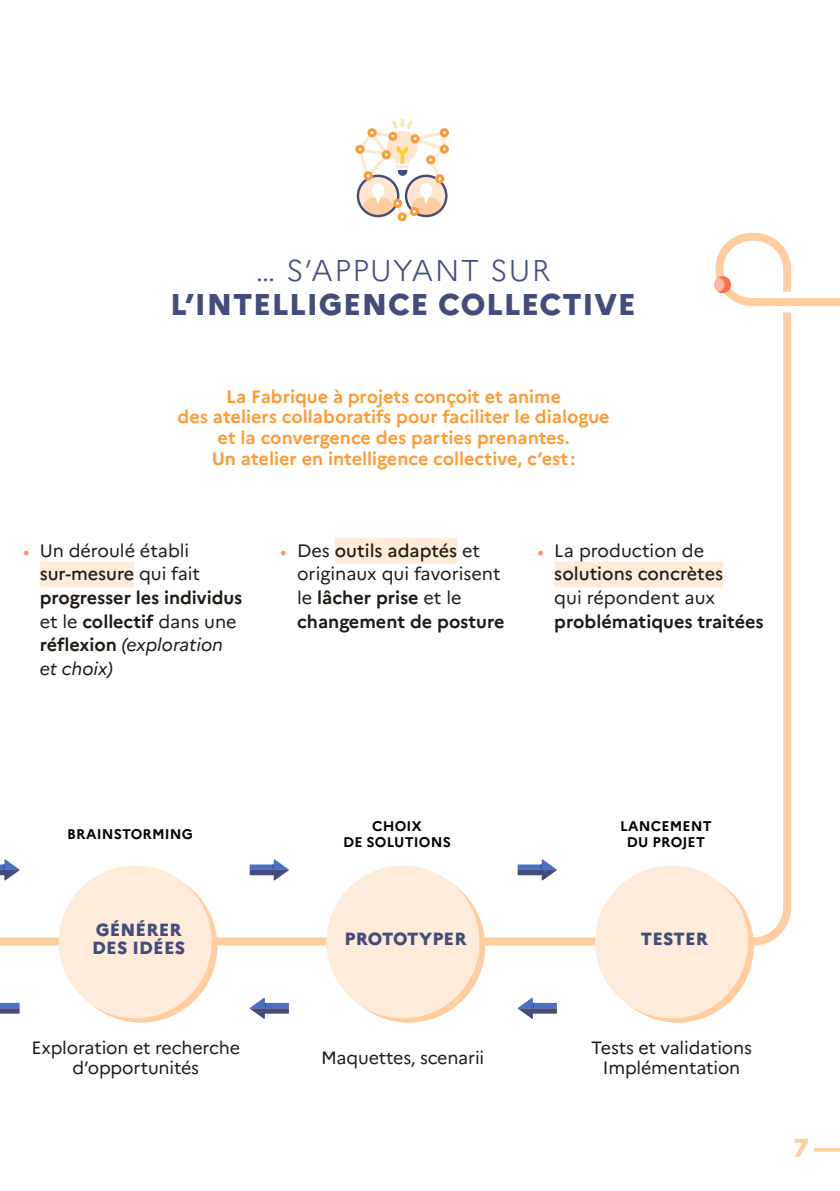
<style>
.page{position:relative;width:840px;height:1191px;background:#fff}
.page>*{position:absolute;margin:0;border:0;box-sizing:border-box;transform-origin:0 0}
.t1{font:800 30px "Marianne";letter-spacing:.025em;color:#444c7c}
.t2{font:300 30px "Marianne";letter-spacing:.04em;color:#444c7c}
.t3{font:800 26px "Marianne";color:#ffcd9f}
.t4{font:700 18px/20.8px "Marianne";color:#ff9b35;text-align:center}
.t5{font:700 18px/23.6px "Marianne";color:#201a15}
.t6{font:18px/23.6px "Marianne";color:#201a15}
.t7{font:500 18px/23.6px "Marianne";color:#201a15}
.t8{font:17.8px/20px "Marianne";letter-spacing:-.01em;color:#201a15;text-align:center}
.t9{font:800 17.6px/18px "Marianne";letter-spacing:.01em;color:#444c7c}
.t10{font:700 14px/16px "Marianne";letter-spacing:.01em;color:#000;text-align:center}
.s1{font-family:"Minion Pro";font-weight:400;color:#ff8d6f}
.s2{font-weight:400}
.s3{font-weight:500}
.s4{font-weight:400;font-style:italic}
.s5{font-family:"Minion Pro";color:#ff8d6f}
.s6{font-weight:700}
</style>
<div class="page">
<svg style="left:517px;top:859px;width:39px;height:21px"></svg>
<svg style="left:249px;top:859px;width:40px;height:21px"></svg>
<svg style="left:0;top:859px;width:20px;height:21px"></svg>
<svg style="left:517px;top:997px;width:39px;height:22px"></svg>
<svg style="left:249px;top:997px;width:40px;height:22px"></svg>
<svg style="left:0;top:1002px;width:20px;height:12px"></svg>
<div style="left:0;top:937px;width:752px;height:8px;background:#ffcd9f"></div>
<svg style="left:600px;top:869px;width:153px;height:153px"></svg>
<svg style="left:332px;top:869px;width:153px;height:153px"></svg>
<svg style="left:64px;top:869px;width:153px;height:153px"></svg>
<div style="left:594px;top:865px;width:153px;height:153px;background:#ffebd9;border-radius:50%"></div>
<div style="left:326px;top:865px;width:153px;height:153px;background:#ffebd9;border-radius:50%"></div>
<div style="left:59px;top:865px;width:152px;height:153px;background:#ffebd9;border-radius:50%"></div>
<svg style="left:397px;top:212px;width:9px;height:9px"></svg>
<svg style="left:355px;top:119px;width:93px;height:99px"></svg>
<div style="left:40px;top:561px;width:94px;height:26px;background:#ffebd9"></div>
<div style="left:334px;top:538px;width:123px;height:26px;background:#ffebd9"></div>
<div style="left:554px;top:561px;width:168px;height:26px;background:#ffebd9"></div>
<div style="left:752px;top:298px;width:87px;height:8px;background:#ffcd9f"></div>
<svg style="left:711px;top:232px;width:83px;height:717px"></svg>
<h1 class="t2" style="left:255px;top:247px;width:296px">… S’APPUYANT SUR</h1>
<h1 class="t1" style="left:170px;top:281px;width:466px">L’INTELLIGENCE COLLECTIVE</h1>
<p class="t4" style="left:177px;top:386px;width:433px">La Fabrique à projets conçoit et anime<br>des ateliers collaboratifs pour faciliter le dialogue et la convergence des parties prenantes.<br>Un atelier en intelligence collective, c’est :</p>
<p class="t5" style="left:40px;top:538px;width:204px;text-indent:-17px"><span class="s1">•</span> <span class="s2">Un déroulé établi </span><span class="s3">sur-mesure</span> <span class="s2">qui fait </span>progresser les individus <span class="s2">et le</span> collectif <span class="s2">dans une </span>réflexion <span class="s4">(exploration et choix)</span></p>
<p class="t6" style="left:297px;top:538px;width:209px;text-indent:-17px"><span class="s5">•</span> Des <span class="s3">outils adaptés</span> et originaux qui favorisent le <span class="s6">lâcher prise</span> et le <span class="s6">changement de posture</span></p>
<p class="t7" style="left:554px;top:537px;width:170px;text-indent:-17px"><span class="s1">•</span> <span class="s2">La production de </span>solutions concrètes</p>
<p class="t6" style="left:554px;top:586px;width:162px">qui répondent aux</p>
<p class="t5" style="left:554px;top:609px;width:211px">problématiques traitées</p>
<p class="t10" style="left:67px;top:826px;width:127px">BRAINSTORMING</p>
<p class="t9" style="left:92px;top:918px;width:94px">GÉNÉRER<br>DES IDÉES</p>
<p class="t8" style="left:32px;top:1038px;width:210px">Exploration et recherche d’opportunités</p>
<p class="t10" style="left:343px;top:818px;width:109px">CHOIX<br>DE SOLUTIONS</p>
<p class="t9" style="left:344px;top:927px;width:123px">PROTOTYPER</p>
<p class="t8" style="left:321px;top:1048px;width:165px">Maquettes, scenarii</p>
<p class="t10" style="left:619px;top:818px;width:93px">LANCEMENT<br>DU PROJET</p>
<p class="t9" style="left:640px;top:927px;width:69px">TESTER</p>
<p class="t8" style="left:591px;top:1038px;width:162px">Tests et validations<br>Implémentation</p>
<h2 class="t3" style="left:792px;top:1128px;width:50px">7 —</h2>
</div>
